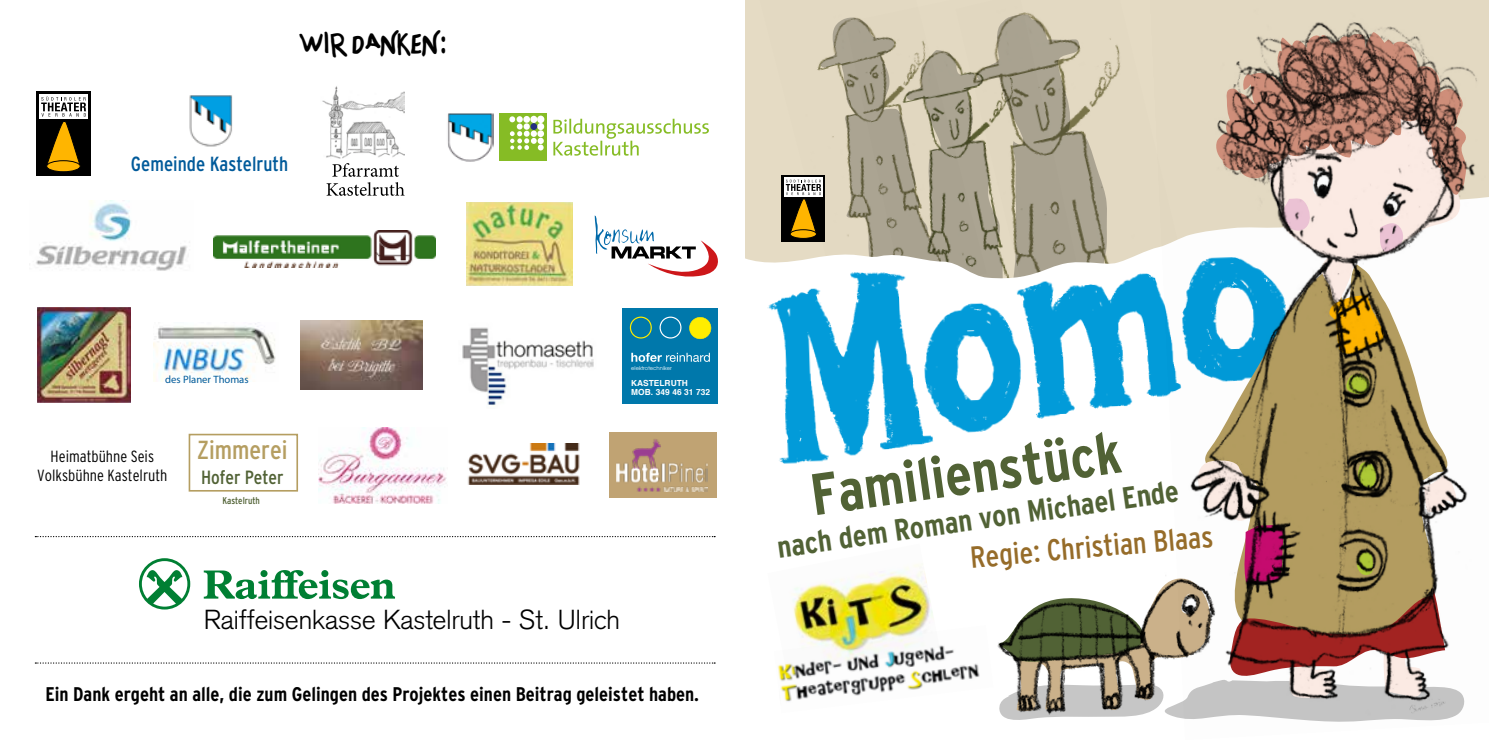
<style>
.page{position:relative;width:1489px;height:745px;background:#fff}
.page>*{position:absolute;margin:0;border:0;box-sizing:border-box;transform-origin:0 0}
.t1{font:700 condensed 58.62px "Interstate";color:#516235}
.t2{font:700 condensed 30.62px "Interstate";color:#516235}
.t3{font:condensed 30.45px "Interstate";color:#966c29}
.t4{font:300 26.95px "Akzidenz Grotesk";color:#000}
.t5{font:condensed 26.07px "Interstate";color:#b59e61}
.t6{font:23.62px "Childs PWG 6";letter-spacing:.04em;color:#000;scale:.9 1}
.t7{font:condensed 20.47px "Interstate";color:#005a9a}
.t8{font:700 condensed 19.78px "Interstate";color:#000}
.t9{font:condensed 19.07px "Interstate";color:#516235}
.t10{font:300 condensed 16.1px/19.4px "Interstate";color:#000;text-align:center}
.t11{font:10.67px "Myriad";color:#005a9a}
.t12{font:condensed 9.8px "Interstate";color:#516235}
.t13{font:700 8.4px/9.6px "Helvetica";color:#fff}
.t14{font:5.77px "Avant Garde Gothic Itc T";color:#fff}
</style>
<div class="page">
<img style="left:1086px;top:0;width:63px;height:189px">
<img style="left:986px;top:0;width:100px;height:189px">
<img style="left:759px;top:0;width:227px;height:189px">
<svg style="left:745px;top:189px;width:404px;height:73px;background:#b9b29c"></svg>
<img style="left:757px;top:227px;width:392px;height:237px">
<img style="left:319px;top:427px;width:128px;height:76px">
<img style="left:36px;top:200px;width:154px;height:71px">
<img style="left:468px;top:443px;width:112px;height:40px">
<div style="left:36px;top:91px;width:55px;height:85px;background:#000"></div>
<div style="left:39px;top:94px;width:49px;height:25px;background:#fff"></div>
<svg style="left:41px;top:96px;width:45px;height:71px"></svg>
<div style="left:47px;top:161px;width:33px;height:11px;background:#ffb500;border-radius:50%"></div>
<div style="left:46px;top:160px;width:34px;height:12px;border:1px solid #000;border-radius:50%"></div>
<img style="left:322px;top:86px;width:82px;height:73px">
<svg style="left:326px;top:163px;width:78px;height:33px"></svg>
<img style="left:189px;top:95px;width:44px;height:52px">
<div style="left:622px;top:308px;width:95px;height:95px;background:#0078ab"></div>
<svg style="left:631px;top:352px;width:79px;height:9px"></svg>
<svg style="left:630px;top:316px;width:21px;height:22px"></svg>
<svg style="left:689px;top:317px;width:22px;height:22px"></svg>
<svg style="left:659px;top:316px;width:22px;height:22px"></svg>
<img style="left:37px;top:308px;width:94px;height:94px">
<img style="left:466px;top:202px;width:106px;height:83px">
<img style="left:154px;top:323px;width:122px;height:58px">
<svg style="left:204px;top:570px;width:191px;height:28px"></svg>
<svg style="left:139px;top:558px;width:51px;height:51px"></svg>
<img style="left:213px;top:231px;width:223px;height:36px">
<svg style="left:594px;top:215px;width:124px;height:62px"></svg>
<img style="left:462px;top:327px;width:132px;height:78px">
<div style="left:189px;top:433px;width:109px;height:58px;border:2px solid #b59e61"></div>
<div style="left:499px;top:113px;width:48px;height:48px;background:#86bc25"></div>
<div style="left:537px;top:123px;width:7px;height:7px;background:#fff;border-radius:50%"></div>
<svg style="left:509px;top:116px;width:34px;height:34px"></svg>
<img style="left:447px;top:113px;width:46px;height:49px">
<svg style="left:553px;top:119px;width:156px;height:36px"></svg>
<svg style="left:997px;top:457px;width:152px;height:263px"></svg>
<img style="left:1149px;top:0;width:339px;height:722px">
<img style="left:1405px;top:692px;width:46px;height:25px">
<div style="left:781px;top:175px;width:43px;height:66px;background:#000"></div>
<div style="left:784px;top:177px;width:38px;height:20px;background:#fff"></div>
<svg style="left:785px;top:179px;width:36px;height:53px"></svg>
<div style="left:790px;top:229px;width:26px;height:9px;background:#ffb500;border-radius:50%"></div>
<div style="left:790px;top:229px;width:26px;height:9px;border:1px solid #000;border-radius:50%"></div>
<img style="left:793px;top:564px;width:140px;height:61px">
<img style="left:777px;top:625px;width:203px;height:77px">
<svg style="left:35px;top:662px;width:680px;height:1px"></svg>
<svg style="left:35px;top:536px;width:680px;height:1px"></svg>
<img style="left:300px;top:320px;width:122px;height:69px">
<div style="left:609px;top:432px;width:107px;height:65px;background:#c0a373"></div>
<img style="left:617px;top:439px;width:90px;height:52px">
<p class="t6" style="left:301px;top:30px;width:165px">WIR DANKEN:</p>
<p class="t7" style="left:131px;top:153px;width:159px">Gemeinde Kastelruth</p>
<p class="t11" style="left:165px;top:374px;width:85px">des Planer Thomas</p>
<p class="t10" style="left:37px;top:446px;width:132px">Heimatbühne Seis<br>Volksbühne Kastelruth</p>
<h3 class="t5" style="left:197px;top:435px;width:92px">Zimmerei</h3>
<p class="t9" style="left:201px;top:466px;width:84px">Hofer Peter</p>
<p class="t12" style="left:222px;top:494px;width:39px">Kastelruth</p>
<p class="t14" style="left:631px;top:364px;width:42px">elektrotechniker</p>
<p class="t13" style="left:631px;top:377px;width:81px">KASTELRUTH<br>MOB. 349 46 31 732</p>
<h3 class="t4" style="left:204px;top:603px;width:417px">Raiffeisenkasse Kastelruth - St. Ulrich</h3>
<p class="t8" style="left:45px;top:682px;width:655px">Ein Dank ergeht an alle, die zum Gelingen des Projektes einen Beitrag geleistet haben.</p>
<h1 class="t1" style="left:806px;top:462px;width:314px;rotate:-8deg">Familienstück</h1>
<h2 class="t2" style="left:775px;top:529px;width:406px;rotate:-8deg">nach dem Roman von Michael Ende</h2>
<h3 class="t3" style="left:968px;top:540px;width:245px;rotate:-5deg">Regie: Christian Blaas</h3>
</div>
